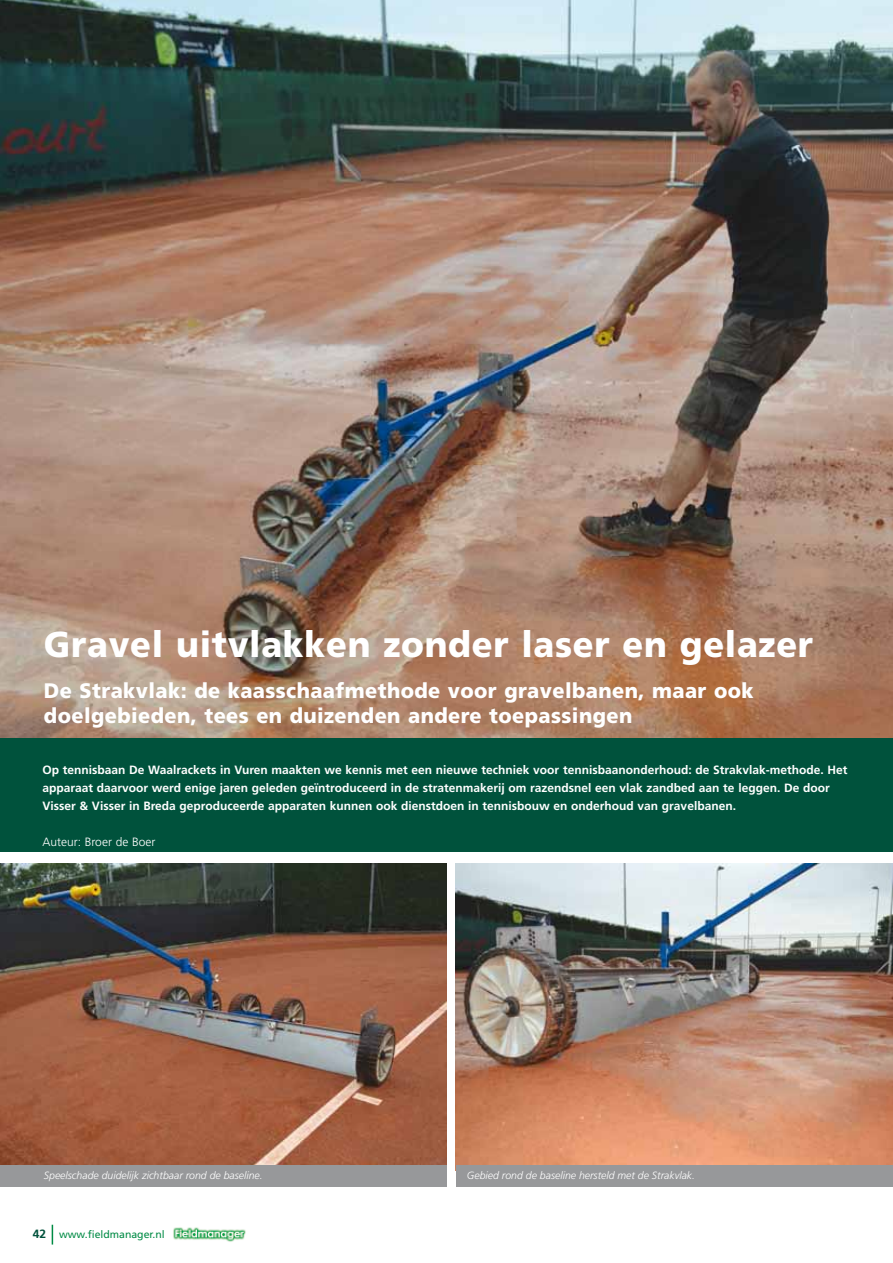
<style>
.page{position:relative;width:893px;height:1263px;background:#fff}
.page>*{position:absolute;margin:0;border:0;box-sizing:border-box;transform-origin:0 0}
.t1{font:900 36px "Frutiger";letter-spacing:.02em;color:#fff;scale:.95 1}
.t2{font:900 21px/25.2px "Frutiger";letter-spacing:.02em;color:#fff;scale:.95 1}
.t3{font:700 12px/18px "Frutiger";color:#fff}
.t4{font:300 12px "Frutiger";color:#fff}
.t5{font:italic 300 10.5px "Frutiger";color:#fff}
.t6{font:10.5px "Frutiger";color:#008b45}
.s1{font-weight:700;font-size:12px;color:#00523c}
</style>
<div class="page">
<svg style="left:52px;top:1225px;width:1px;height:19px"></svg>
<img style="left:173px;top:1227px;width:73px;height:15px">
<img style="left:0;top:0;width:893px;height:738px">
<div style="left:0;top:738px;width:893px;height:114px;background:#00523c"></div>
<img style="left:0;top:864px;width:446px;height:301px">
<img style="left:456px;top:864px;width:437px;height:301px">
<div style="left:0;top:1165px;width:446px;height:21px;background:#97989a"></div>
<div style="left:456px;top:1165px;width:437px;height:21px;background:#97989a"></div>
<h1 class="t1" style="left:44px;top:622px;width:811px">Gravel uitvlakken zonder laser en gelazer</h1>
<h2 class="t2" style="left:44px;top:678px;width:748px">De Strakvlak: de kaasschaafmethode voor gravelbanen, maar ook doelgebieden, tees en duizenden andere toepassingen</h2>
<p class="t3" style="left:43px;top:761px;width:806px">Op tennisbaan De Waalrackets in Vuren maakten we kennis met een nieuwe techniek voor tennisbaanonderhoud: de Strakvlak-methode. Het apparaat daarvoor werd enige jaren geleden geïntroduceerd in de stratenmakerij om razendsnel een vlak zandbed aan te leggen. De door<br>Visser &amp; Visser in Breda geproduceerde apparaten kunnen ook dienstdoen in tennisbouw en onderhoud van gravelbanen.</p>
<p class="t4" style="left:43px;top:835px;width:114px">Auteur: Broer de Boer</p>
<p class="t5" style="left:44px;top:1169px;width:220px">Speelschade duidelijk zichtbaar rond de baseline.</p>
<p class="t5" style="left:467px;top:1169px;width:230px">Gebied rond de baseline hersteld met de Strakvlak.</p>
<p class="t6" style="left:33px;top:1228px;width:133px"><span class="s1">42</span> www.fieldmanager.nl</p>
</div>
